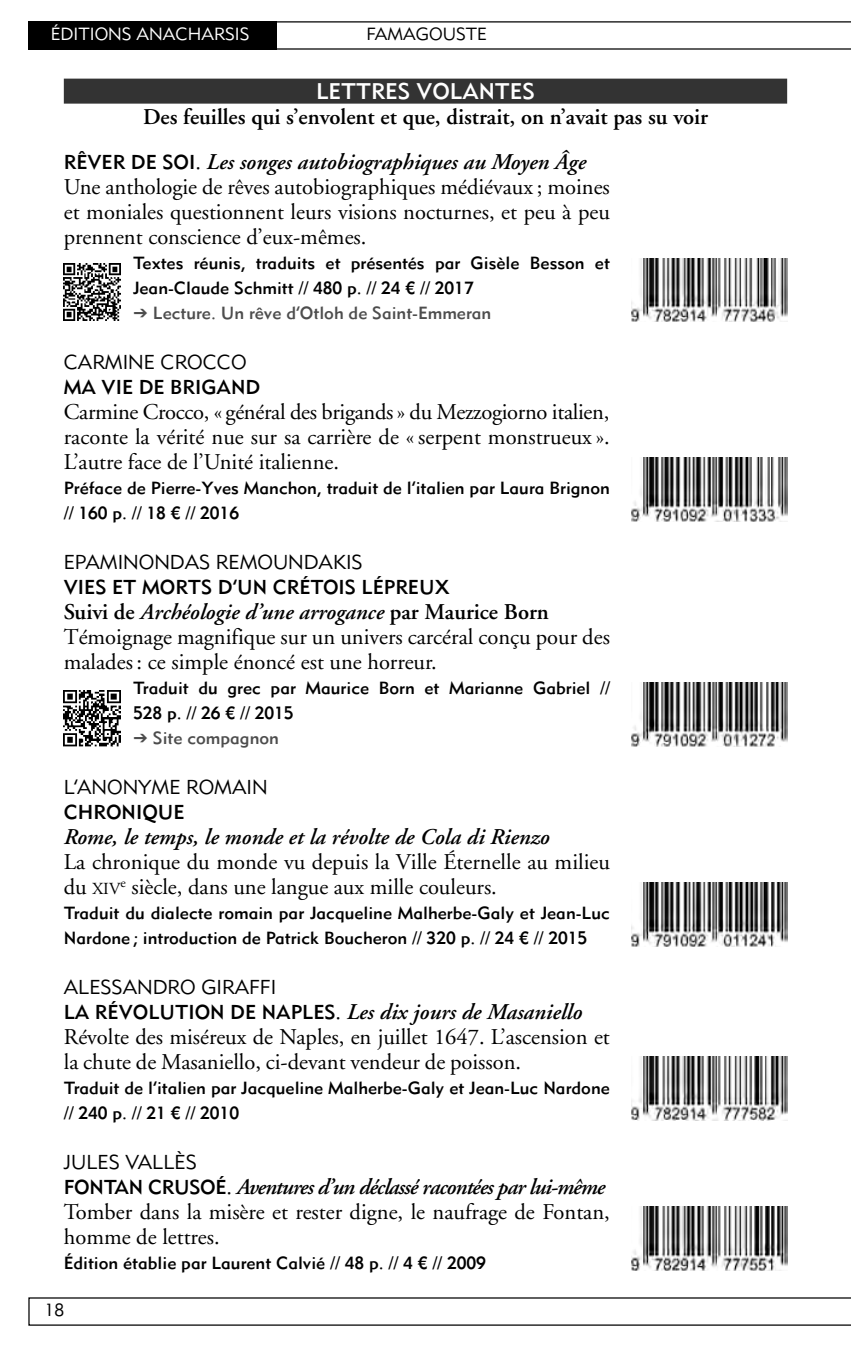
<style>
.page{position:relative;width:851px;height:1347px;background:#fff}
.page>*{position:absolute;margin:0;border:0;box-sizing:border-box;transform-origin:0 0}
.t1{font:22.5px/25px "Adobe Garamond";color:#000}
.t2{font:600 22.5px/45px "Adobe Garamond";color:#000}
.t3{font:italic 600 22.5px "Adobe Garamond";color:#000}
.t4{font:22.5px "Metro Medium LT Two";color:#fff}
.t5{font:20px "Metro Lite LT Two";color:#000}
.t6{font:20px "Metro Medium LT Two";color:#000}
.t7{font:17.5px/25px "Metro Medium LT Two";color:#000}
.t8{font:17.5px "Metro Medium LT Two";color:#4d4d4d}
.t9{font:17.5px "Metro Lite LT Two";color:#fff}
.t10{font:17.5px "Metro Lite LT Two";color:#000}
.s1{font-family:"Metro Medium LT Two";font-weight:400;font-size:20px}
.s2{font-style:italic}
.s3{font-family:"Menlo";font-weight:700;font-size:25px}
.s4{font-weight:600}
.s5{font-weight:600;font-style:italic}
.s6{font-size:17px}
.s7{font-family:"Metro Medium LT Two";font-size:20px}
</style>
<div class="page">
<svg style="left:276px;top:21px;width:574px;height:29px"></svg>
<div style="left:64px;top:79px;width:723px;height:25px;background:#333"></div>
<svg style="left:28px;top:1297px;width:822px;height:28px"></svg>
<div style="left:28px;top:21px;width:248px;height:29px;background:#000"></div>
<img style="left:64px;top:690px;width:56px;height:56px">
<img style="left:64px;top:263px;width:56px;height:57px">
<img style="left:631px;top:258px;width:156px;height:64px">
<img style="left:631px;top:458px;width:156px;height:64px">
<img style="left:631px;top:683px;width:156px;height:63px">
<img style="left:631px;top:882px;width:156px;height:64px">
<img style="left:631px;top:1056px;width:156px;height:64px">
<img style="left:631px;top:1206px;width:156px;height:64px">
<p class="t9" style="left:51px;top:23px;width:200px">ÉDITIONS ANACHARSIS</p>
<p class="t10" style="left:366px;top:23px;width:122px">FAMAGOUSTE</p>
<p class="t4" style="left:316px;top:77px;width:220px">lettres Volantes</p>
<p class="t2" style="left:64px;top:96px;width:645px;text-indent:79px">Des feuilles qui s’envolent et que, distrait, on n’avait pas su voir <span class="s1">rêVer de soi.</span> <span class="s2">Les songes autobiographiques au Moyen Âge</span></p>
<p class="t1" style="left:64px;top:176px;width:547px;text-align:justify">Une anthologie de rêves autobiographiques médiévaux ; moines et moniales questionnent leurs visions nocturnes, et peu à peu prennent conscience d’eux-mêmes.</p>
<p class="t7" style="left:133px;top:250px;width:478px">textes réunis, traduits et présentés par gisèle besson et<br>Jean-claude schmitt // 480 p. // 24 € // 2017</p>
<p class="t8" style="left:133px;top:302px;width:360px"><span class="s3">➔</span> lecture. un rêve d’otloh de saint-emmeran</p>
<p class="t5" style="left:64px;top:350px;width:184px">CARMINE CROCCO</p>
<p class="t6" style="left:64px;top:374px;width:198px">ma Vie de brigand</p>
<p class="t1" style="left:64px;top:401px;width:547px;text-align:justify">Carmine Crocco, « général des brigands » du Mezzogiorno italien, raconte la vérité nue sur sa carrière de « serpent monstrueux ».<br>L’autre face de l’Unité italienne.</p>
<p class="t7" style="left:64px;top:475px;width:547px">préface de pierre-yves manchon, traduit de l’italien par laura brignon // 160 p. // 18 € // 2016</p>
<p class="t5" style="left:64px;top:550px;width:300px">EPAMINONDAS REMOUNDAKIS</p>
<p class="t6" style="left:64px;top:574px;width:387px">Vies et morts d’un crétois lépreux</p>
<p class="t1" style="left:64px;top:601px;width:547px"><span class="s4">Suivi de</span> <span class="s5">Archéologie d’une arrogance</span> <span class="s4">par Maurice Born<br></span>Témoignage magnifique sur un univers carcéral conçu pour des malades : ce simple énoncé est une horreur.</p>
<p class="t7" style="left:133px;top:675px;width:478px">traduit du grec par maurice born et marianne gabriel //<br>528 p. // 26 € // 2015</p>
<p class="t8" style="left:133px;top:727px;width:147px"><span class="s3">➔</span> site compagnon</p>
<p class="t5" style="left:64px;top:775px;width:205px">L’ANONYME ROMAIN</p>
<p class="t6" style="left:64px;top:799px;width:122px">chronique</p>
<p class="t3" style="left:64px;top:828px;width:487px">Rome, le temps, le monde et la révolte de Cola di Rienzo</p>
<p class="t1" style="left:64px;top:851px;width:547px">La chronique du monde vu depuis la Ville Éternelle au milieu du <span class="s6">XIV</span><sup>e</sup> siècle, dans une langue aux mille couleurs.</p>
<p class="t7" style="left:64px;top:900px;width:547px">traduit du dialecte romain par Jacqueline malherbe-galy et Jean-luc nardone ; introduction de patrick boucheron // 320 p. // 24 € // 2015</p>
<p class="t5" style="left:64px;top:975px;width:214px">ALESSANDRO GIRAFFI</p>
<p class="t1" style="left:64px;top:1001px;width:547px"><span class="s7">la réVolution de naples.</span> <span class="s5">Les dix jours de Masaniello<br></span>Révolte des miséreux de Naples, en juillet 1647. L’ascension et la chute de Masaniello, ci-devant vendeur de poisson.</p>
<p class="t7" style="left:64px;top:1075px;width:547px">traduit de l’italien par Jacqueline malherbe-galy et Jean-luc nardone // 240 p. // 21 € // 2010</p>
<p class="t5" style="left:64px;top:1150px;width:134px">JULES VALLÈS</p>
<p class="t1" style="left:64px;top:1176px;width:547px"><span class="s7">fontan crusoé.</span> <span class="s5">Aventures d’un déclassé racontées par lui-même<br></span>Tomber dans la misère et rester digne, le naufrage de Fontan, homme de lettres.</p>
<p class="t7" style="left:64px;top:1250px;width:423px">édition établie par laurent calvié // 48 p. // 4 € // 2009</p>
<p class="t10" style="left:45px;top:1299px;width:21px">18</p>
</div>
